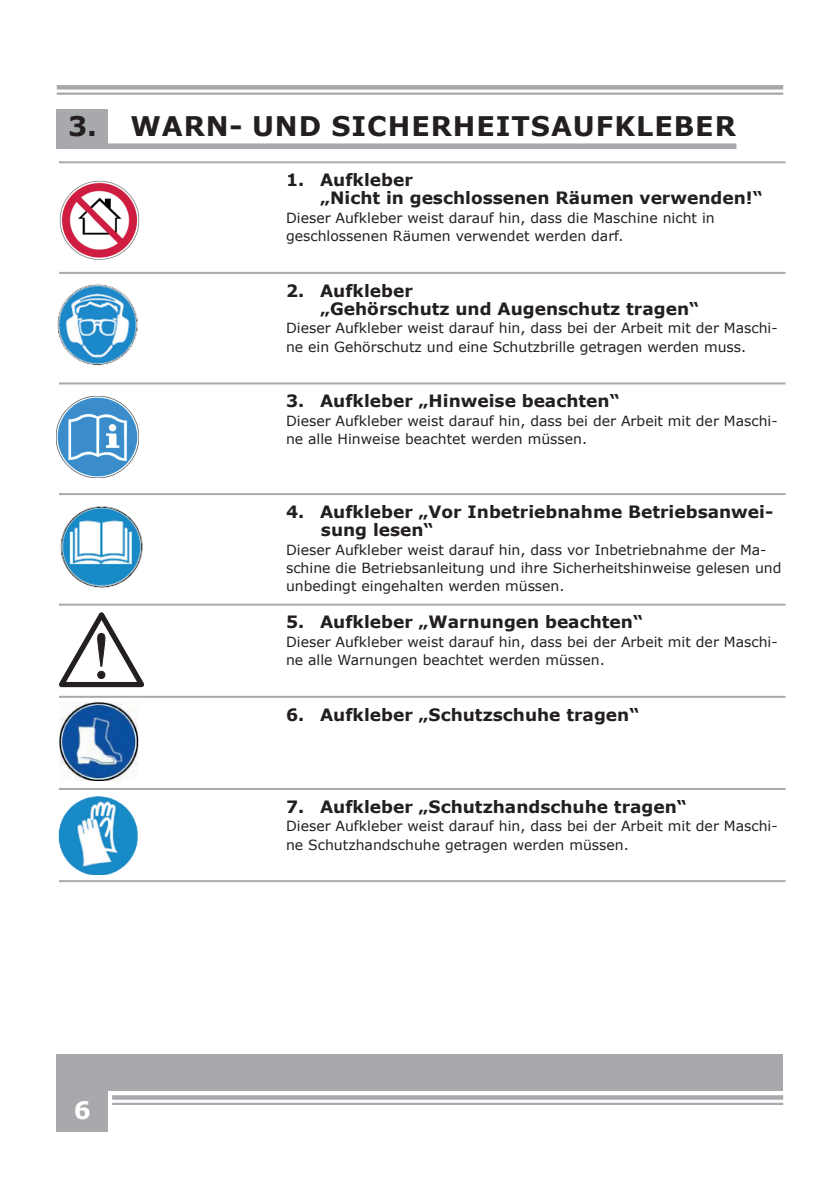
<style>
.page{position:relative;width:840px;height:1191px;background:#fff}
.page>*{position:absolute;margin:0;border:0;box-sizing:border-box;transform-origin:0 0}
.t1{font:700 27px "Verdana";letter-spacing:.035em;color:#231f20}
.t2{font:700 24px "Verdana";color:#fff}
.t3{font:700 17px/18.4px "Verdana";color:#231f20}
.t4{font:14px/18.4px "Verdana";color:#231f20}
</style>
<div class="page">
<svg style="left:112px;top:1095px;width:670px;height:4px;background:#acadb1"></svg>
<hr style="left:112px;top:1102px;width:670px;height:3px;background:#a8a9ad">
<div style="left:57px;top:85px;width:725px;height:5px;background:#a8a9ad"></div>
<hr style="left:57px;top:92px;width:725px;height:3px;background:#a8a9ad">
<div style="left:57px;top:1054px;width:725px;height:37px;background:#a8a9ad"></div>
<div style="left:57px;top:1090px;width:51px;height:41px;background:#a8a9ad"></div>
<hr style="left:59px;top:161px;width:726px;height:2px;background:#a8a9ad">
<hr style="left:59px;top:272px;width:726px;height:2px;background:#a8a9ad">
<hr style="left:59px;top:382px;width:726px;height:2px;background:#a8a9ad">
<hr style="left:59px;top:493px;width:726px;height:2px;background:#a8a9ad">
<hr style="left:59px;top:603px;width:726px;height:2px;background:#a8a9ad">
<hr style="left:59px;top:696px;width:726px;height:2px;background:#a8a9ad">
<hr style="left:59px;top:788px;width:726px;height:2px;background:#a8a9ad">
<hr style="left:59px;top:880px;width:726px;height:2px;background:#a8a9ad">
<div style="left:57px;top:109px;width:51px;height:40px;background:#a8a9ad"></div>
<div style="left:68px;top:143px;width:668px;height:6px;background:#a8a9ad"></div>
<img style="left:59px;top:180px;width:81px;height:80px">
<img style="left:57px;top:284px;width:81px;height:81px">
<img style="left:57px;top:396px;width:81px;height:82px">
<img style="left:59px;top:702px;width:79px;height:78px">
<img style="left:60px;top:506px;width:83px;height:82px">
<img style="left:58px;top:797px;width:80px;height:78px">
<svg style="left:59px;top:605px;width:91px;height:83px"></svg>
<h1 class="t1" style="left:68px;top:107px;width:668px">3. WARN- UND SICHERHEITSAUFKLEBER</h1>
<p class="t3" style="left:320px;top:170px;width:444px;text-indent:-34px">1. Aufkleber<br>„Nicht in geschlossenen Räumen verwenden!“</p>
<p class="t4" style="left:286px;top:208px;width:430px">Dieser Aufkleber weist darauf hin, dass die Maschine nicht in geschlossenen Räumen verwendet werden darf.</p>
<p class="t3" style="left:320px;top:281px;width:380px;text-indent:-34px">2. Aufkleber<br>„Gehörschutz und Augenschutz tragen“</p>
<p class="t4" style="left:286px;top:319px;width:493px">Dieser Aufkleber weist darauf hin, dass bei der Arbeit mit der Maschi&shy;ne ein Gehörschutz und eine Schutzbrille getragen werden muss.</p>
<p class="t3" style="left:286px;top:391px;width:335px">3. Aufkleber „Hinweise beachten“</p>
<p class="t4" style="left:286px;top:411px;width:493px">Dieser Aufkleber weist darauf hin, dass bei der Arbeit mit der Maschi&shy;ne alle Hinweise beachtet werden müssen.</p>
<p class="t3" style="left:321px;top:502px;width:453px;text-indent:-35px">4. Aufkleber „Vor Inbetriebnahme Betriebsanwei&shy;sung lesen“</p>
<p class="t4" style="left:286px;top:540px;width:496px">Dieser Aufkleber weist darauf hin, dass vor Inbetriebnahme der Ma&shy;schine die Betriebsanleitung und ihre Sicherheitshinweise gelesen und unbedingt eingehalten werden müssen.</p>
<p class="t3" style="left:286px;top:612px;width:358px">5. Aufkleber „Warnungen beachten“</p>
<p class="t4" style="left:286px;top:632px;width:493px">Dieser Aufkleber weist darauf hin, dass bei der Arbeit mit der Maschi&shy;ne alle Warnungen beachtet werden müssen.</p>
<p class="t3" style="left:286px;top:705px;width:354px">6. Aufkleber „Schutzschuhe tragen“</p>
<h2 class="t2" style="left:74px;top:1093px;width:19px">6</h2>
<p class="t3" style="left:286px;top:797px;width:402px">7. Aufkleber „Schutzhandschuhe tragen“</p>
<p class="t4" style="left:286px;top:816px;width:493px">Dieser Aufkleber weist darauf hin, dass bei der Arbeit mit der Maschi&shy;ne Schutzhandschuhe getragen werden müssen.</p>
</div>
